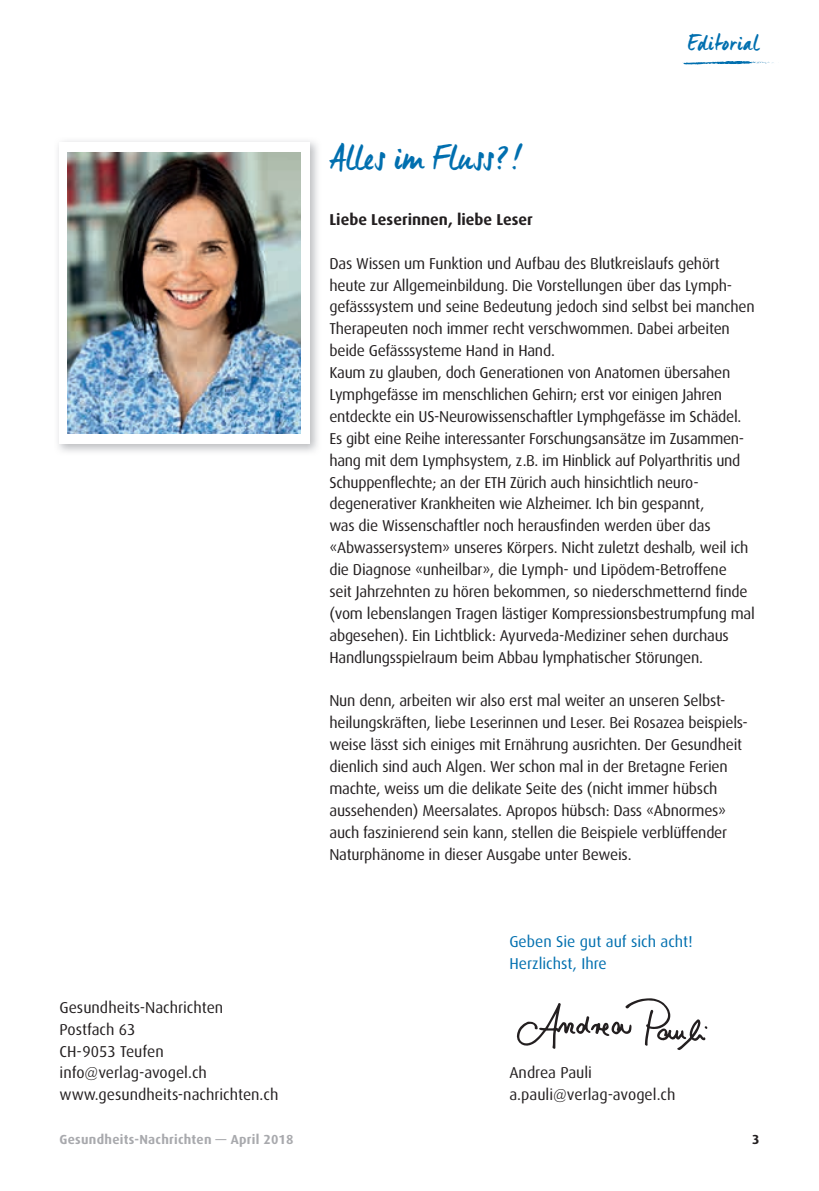
<style>
.page{position:relative;width:819px;height:1191px;background:#fff}
.page>*{position:absolute;margin:0;border:0;box-sizing:border-box;transform-origin:0 0}
.t1{font:35px "Manus";letter-spacing:.03em;color:#006faf}
.t2{font:22.75px "Manus";letter-spacing:.055em;color:#006faf}
.t3{font:15.75px/21.9px "Dax";letter-spacing:-.015em;color:#231f20}
.t4{font:15.75px/21.9px "Dax";color:#006faf}
.t5{font:700 15.75px "Dax";color:#231f20}
.t6{font:700 13.12px "Dax";letter-spacing:.02em;color:#a8a9ad}
.t7{font:700 13.12px "Dax";color:#231f20}
</style>
<div class="page">
<svg style="left:516px;top:998px;width:191px;height:52px"></svg>
<img style="left:68px;top:152px;width:233px;height:282px">
<svg style="left:682px;top:61px;width:92px;height:4px"></svg>
<h1 class="t1" style="left:329px;top:136px;width:192px">Alles im Fluss?!</h1>
<h2 class="t2" style="left:688px;top:28px;width:72px">Editorial</h2>
<p class="t5" style="left:329px;top:211px;width:205px">Liebe Leserinnen, liebe Leser</p>
<p class="t3" style="left:329px;top:252px;width:427px">Das Wissen um Funktion und Aufbau des Blutkreislaufs gehört heute zur Allgemeinbildung. Die Vorstellungen über das Lymph&shy;gefässsystem und seine Bedeutung jedoch sind selbst bei manchen Therapeuten noch immer recht verschwommen. Dabei arbeiten beide Gefässsysteme Hand in Hand.<br>Kaum zu glauben, doch Generationen von Anatomen übersahen Lymphgefässe im menschlichen Gehirn; erst vor einigen Jahren entdeckte ein US-Neurowissenschaftler Lymphgefässe im Schädel.<br>Es gibt eine Reihe interessanter Forschungsansätze im Zusammen&shy;hang mit dem Lymphsystem, z.B. im Hinblick auf Polyarthritis und Schuppenflechte; an der ETH Zürich auch hinsichtlich neuro&shy;degenerativer Krankheiten wie Alzheimer. Ich bin gespannt,<br>was die Wissenschaftler noch herausfinden werden über das «Abwassersystem» unseres Körpers. Nicht zuletzt deshalb, weil ich die Diagnose «unheilbar», die Lymph- und Lipödem-Betroffene<br>seit Jahrzehnten zu hören bekommen, so niederschmetternd finde (vom lebenslangen Tragen lästiger Kompressionsbestrumpfung mal abgesehen). Ein Lichtblick: Ayurveda-Mediziner sehen durchaus Handlungsspielraum beim Abbau lymphatischer Störungen.</p>
<p class="t3" style="left:329px;top:690px;width:420px">Nun denn, arbeiten wir also erst mal weiter an unseren Selbst&shy;heilungskräften, liebe Leserinnen und Leser. Bei Rosazea beispiels&shy;weise lässt sich einiges mit Ernährung ausrichten. Der Gesundheit dienlich sind auch Algen. Wer schon mal in der Bretagne Ferien machte, weiss um die delikate Seite des (nicht immer hübsch aussehenden) Meersalates. Apropos hübsch: Dass «Abnormes» auch faszinierend sein kann, stellen die Beispiele verblüffender Naturphänome in dieser Ausgabe unter Beweis.</p>
<p class="t3" style="left:60px;top:996px;width:220px">Gesundheits-Nachrichten<br>Postfach 63<br>CH-9053 Teufen info@verlag-avogel.ch www.gesundheits-nachrichten.ch</p>
<p class="t4" style="left:509px;top:931px;width:185px">Geben Sie gut auf sich acht!<br>Herzlichst, Ihre</p>
<p class="t3" style="left:509px;top:1062px;width:168px">Andrea Pauli a.pauli@verlag-avogel.ch</p>
<p class="t6" style="left:60px;top:1132px;width:235px">Gesundheits-Nachrichten — April 2018</p>
<p class="t7" style="left:752px;top:1132px;width:9px">3</p>
</div>
